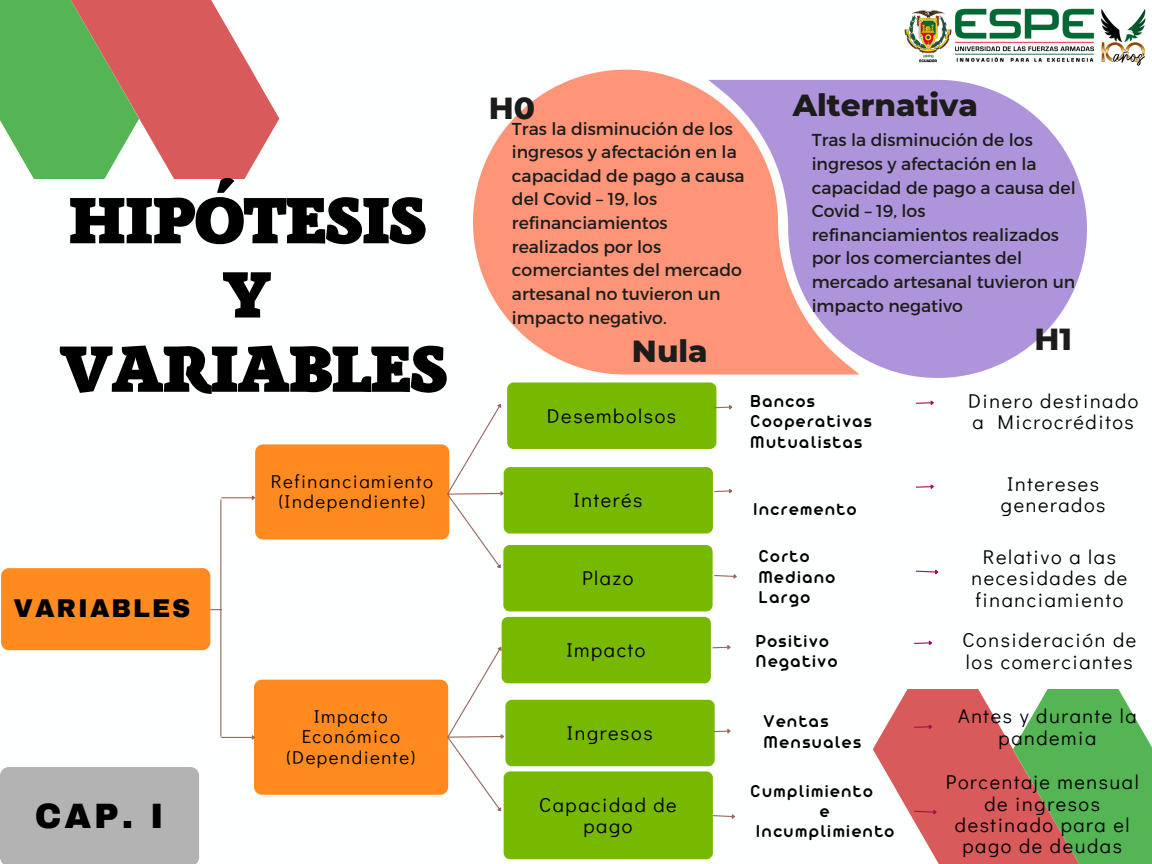
<style>
.page{position:relative;width:1152px;height:864px;background:#fff}
.page>*{position:absolute;margin:0;border:0;box-sizing:border-box;transform-origin:0 0}
.t1{font:900 67.5px/74.2px "Anaphora";letter-spacing:-.035em;color:#000;text-align:center}
.t2{font:900 34.5px "Archivo";color:#000}
.t3{font:800 31.05px "Montserrat";color:#1c1c1a}
.t4{font:900 25.2px "Archivo";letter-spacing:.08em;color:#000}
.t5{font:19.95px/21.3px "Didact Gothic";letter-spacing:.08em;color:#000;text-align:center}
.t6{font:600 18.6px/20.2px "Arista Pro";letter-spacing:.08em;color:#000}
.t7{font:18.6px/20.2px "Didact Gothic";letter-spacing:.08em;color:#000;text-align:center}
.t8{font:17.25px/23.7px "Montserrat";color:#1c1c1a}
</style>
<div class="page">
<div style="left:255px;top:444px;width:194px;height:96px;background:#ff8a20;border-radius:8px"></div>
<div style="left:507px;top:383px;width:209px;height:66px;background:#77b800;border-radius:6px"></div>
<div style="left:254px;top:680px;width:194px;height:115px;background:#ff8a20;border-radius:8px"></div>
<hr style="left:221px;top:497px;width:31px;height:1px;background:#96695e">
<svg style="left:251px;top:495px;width:5px;height:7px"></svg>
<hr style="left:220px;top:499px;width:1px;height:238px;background:#96695e">
<hr style="left:221px;top:737px;width:31px;height:1px;background:#96695e">
<svg style="left:251px;top:735px;width:4px;height:5px"></svg>
<svg style="left:446px;top:644px;width:59px;height:171px"></svg>
<svg style="left:0;top:0;width:279px;height:178px"></svg>
<div style="left:1px;top:568px;width:209px;height:82px;background:#ff8a20;border-radius:8px"></div>
<svg style="left:712px;top:645px;width:19px;height:5px"></svg>
<svg style="left:715px;top:729px;width:16px;height:5px"></svg>
<svg style="left:713px;top:814px;width:22px;height:5px"></svg>
<img style="left:904px;top:8px;width:242px;height:58px">
<div style="left:0;top:767px;width:199px;height:97px;background:#b3b3b4"></div>
<svg style="left:860px;top:80px;width:227px;height:298px;background:#b9a4e0"></svg>
<svg style="left:473px;top:70px;width:387px;height:305px;background:#f0a39b"></svg>
<div style="left:504px;top:467px;width:209px;height:67px;background:#77b800;border-radius:6px"></div>
<div style="left:502px;top:617px;width:209px;height:66px;background:#77b800;border-radius:6px"></div>
<div style="left:505px;top:700px;width:210px;height:66px;background:#77b800;border-radius:6px"></div>
<div style="left:504px;top:771px;width:209px;height:88px;background:#77b800;border-radius:6px"></div>
<svg style="left:446px;top:404px;width:59px;height:165px"></svg>
<div style="left:503px;top:545px;width:210px;height:66px;background:#77b800;border-radius:6px"></div>
<svg style="left:714px;top:404px;width:19px;height:7px"></svg>
<svg style="left:714px;top:488px;width:19px;height:6px"></svg>
<svg style="left:714px;top:574px;width:23px;height:5px"></svg>
<svg style="left:914px;top:640px;width:18px;height:6px"></svg>
<svg style="left:873px;top:690px;width:279px;height:174px"></svg>
<svg style="left:915px;top:400px;width:19px;height:5px"></svg>
<svg style="left:915px;top:484px;width:19px;height:5px"></svg>
<svg style="left:915px;top:569px;width:24px;height:6px"></svg>
<h1 class="t1" style="left:60px;top:189px;width:390px">HIPÓTESIS<br>Y<br>VARIABLES</h1>
<h3 class="t3" style="left:489px;top:89px;width:48px">H0</h3>
<p class="t8" style="left:512px;top:116px;width:234px">Tras la disminución de los ingresos y afectación en la capacidad de pago a causa del Covid – 19, los refinanciamientos realizados por los comerciantes del mercado artesanal no tuvieron un impacto negativo.</p>
<h3 class="t3" style="left:632px;top:332px;width:77px">Nula</h3>
<h3 class="t3" style="left:793px;top:86px;width:187px">Alternativa</h3>
<p class="t8" style="left:812px;top:127px;width:266px">Tras la disminución de los ingresos y afectación en la capacidad de pago a causa del<br>Covid – 19, los refinanciamientos realizados por los comerciantes del mercado artesanal tuvieron un impacto negativo</p>
<h3 class="t3" style="left:1035px;top:320px;width:39px">H1</h3>
<p class="t5" style="left:547px;top:404px;width:131px">Desembolsos</p>
<p class="t6" style="left:750px;top:393px;width:123px">Bancos<br>Cooperativas<br>Mutualistas</p>
<p class="t5" style="left:968px;top:389px;width:172px;text-align:left">Dinero destinado a Microcréditos</p>
<h3 class="t4" style="left:13px;top:594px;width:178px">VARIABLES</h3>
<h2 class="t2" style="left:35px;top:798px;width:130px">CAP. I</h2>
<p class="t7" style="left:271px;top:471px;width:164px">Refinanciamiento (Independiente)</p>
<p class="t5" style="left:574px;top:489px;width:71px">Interés</p>
<p class="t5" style="left:582px;top:567px;width:53px">Plazo</p>
<p class="t5" style="left:566px;top:639px;width:81px">Impacto</p>
<p class="t6" style="left:753px;top:500px;width:105px">Incremento</p>
<p class="t6" style="left:758px;top:548px;width:78px">Corto<br>Mediano<br>Largo</p>
<p class="t6" style="left:755px;top:632px;width:84px">Positivo<br>Negativo</p>
<p class="t7" style="left:286px;top:706px;width:130px">Impacto<br>Económico (Dependiente)</p>
<p class="t6" style="left:764px;top:713px;width:99px">Ventas<br>Mensuales</p>
<p class="t5" style="left:567px;top:721px;width:87px">Ingresos</p>
<p class="t5" style="left:539px;top:793px;width:139px">Capacidad de pago</p>
<p class="t6" style="left:750px;top:782px;width:124px">Cumplimiento</p>
<p class="t6" style="left:820px;top:803px;width:11px">e</p>
<p class="t6" style="left:756px;top:823px;width:140px">Incumplimiento</p>
<p class="t5" style="left:1001px;top:472px;width:106px">Intereses generados</p>
<p class="t5" style="left:972px;top:545px;width:157px">Relativo a las necesidades de financiamiento</p>
<p class="t5" style="left:963px;top:629px;width:175px;text-align:left">Consideración de los comerciantes</p>
<p class="t5" style="left:958px;top:705px;width:180px">Antes y durante la pandemia</p>
<p class="t5" style="left:946px;top:771px;width:194px">Porcentaje mensual de ingresos destinado para el pago de deudas</p>
</div>
